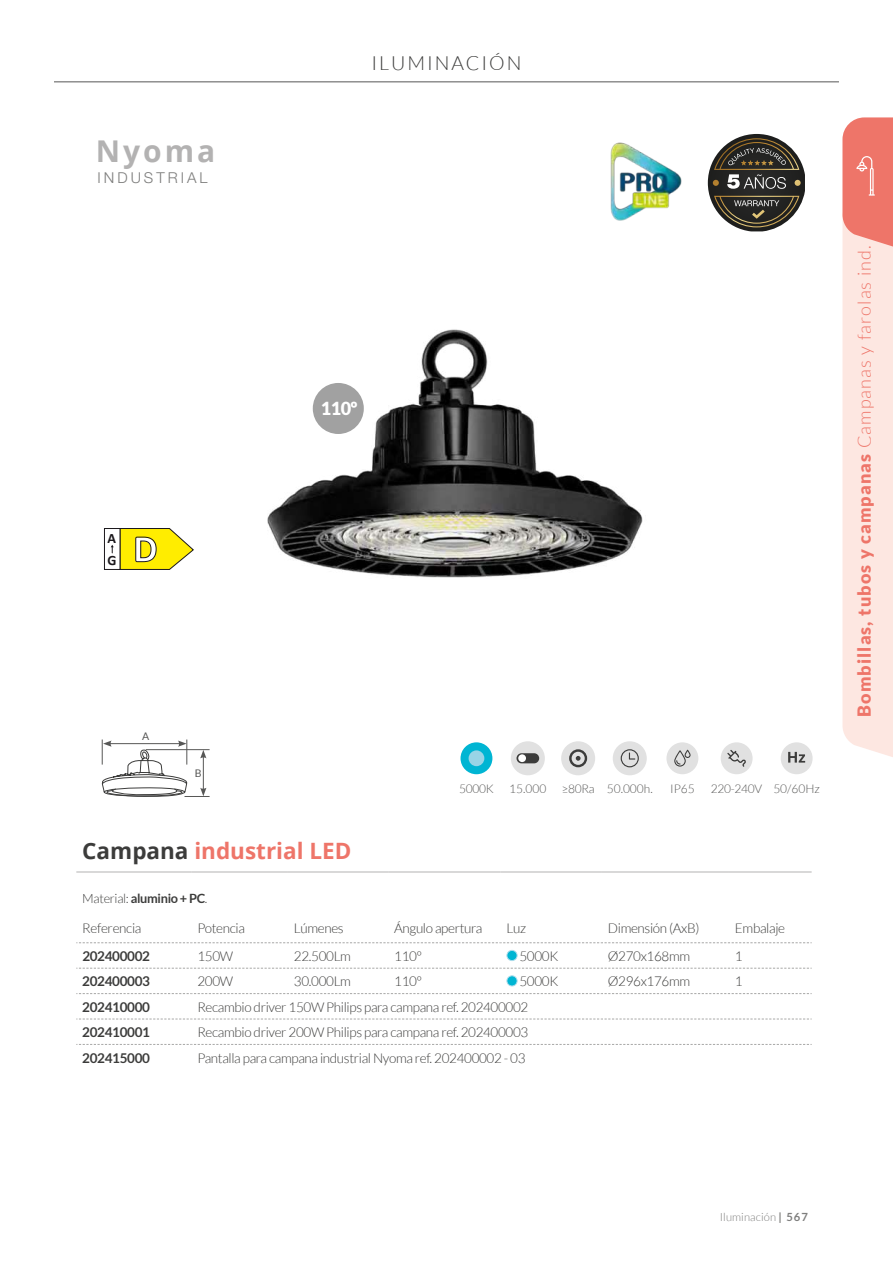
<style>
.page{position:relative;width:893px;height:1263px;background:#fff}
.page>*{position:absolute;margin:0;border:0;box-sizing:border-box;transform-origin:0 0}
.t1{font:700 38.85px "Calibri";color:#fff}
.t2{font:700 30px "Open Sans";letter-spacing:.1em;color:#b3b2b2}
.t3{font:700 22.5px "Open Sans";color:#ee7569}
.t4{font:300 19.5px "Lato";letter-spacing:.1em;color:#3c3c3b}
.t5{font:900 18px "Lato";letter-spacing:.06em;color:#ee7569}
.t6{font:900 18px "Lato";color:#fff}
.t7{font:300 15px "Helvetica Neue LT Std";letter-spacing:.2em;color:#7e7e7d}
.t8{font:700 14.25px/22.6px "Calibri";color:#1b181c}
.t9{font:300 13.5px "Lato";letter-spacing:-.025em;color:#3c3c3b}
.t10{font:700 13.5px "Lato";letter-spacing:-.025em;color:#3c3c3b}
.t11{font:700 12.75px "Lato";letter-spacing:-.025em;color:#3c3c3b}
.t12{font:300 12px "Lato";color:#575756}
.t13{font:300 12px "Lato";letter-spacing:-.025em;color:#575756}
.t14{font:300 11.25px "Lato";letter-spacing:.01em;color:#7e7e7d}
.t15{font:10.5px "Lato";color:#575756}
.s1{color:#3c3c3b}
.s2{font-weight:300}
.s3{font-weight:700}
</style>
<div class="page">
<hr style="left:54px;top:82px;width:785px;height:1px;background:#575756">
<svg style="left:842px;top:117px;width:51px;height:640px;background:#fad3cc"></svg>
<hr style="left:76px;top:872px;width:115px;height:1px;background:#b3b2b2">
<hr style="left:191px;top:872px;width:97px;height:1px;background:#b3b2b2">
<hr style="left:288px;top:872px;width:100px;height:1px;background:#b3b2b2">
<hr style="left:388px;top:872px;width:112px;height:1px;background:#b3b2b2">
<hr style="left:500px;top:872px;width:102px;height:1px;background:#b3b2b2">
<hr style="left:602px;top:872px;width:127px;height:1px;background:#b3b2b2">
<hr style="left:729px;top:872px;width:83px;height:1px;background:#b3b2b2">
<svg style="left:76px;top:968px;width:736px;height:1px"></svg>
<svg style="left:76px;top:942px;width:736px;height:1px"></svg>
<svg style="left:76px;top:993px;width:736px;height:1px"></svg>
<svg style="left:76px;top:1019px;width:736px;height:1px"></svg>
<svg style="left:76px;top:1044px;width:736px;height:1px"></svg>
<div style="left:507px;top:950px;width:10px;height:10px;background:#00b5d3;border-radius:50%"></div>
<div style="left:506px;top:950px;width:11px;height:11px;border:1px solid #abdceb;border-radius:50%"></div>
<div style="left:507px;top:976px;width:10px;height:10px;background:#00b5d3;border-radius:50%"></div>
<div style="left:506px;top:975px;width:11px;height:11px;border:1px solid #abdceb;border-radius:50%"></div>
<div style="left:460px;top:742px;width:32px;height:32px;background:#00b5d3;border-radius:50%"></div>
<div style="left:469px;top:750px;width:15px;height:16px;background:#98d4e6;border-radius:50%"></div>
<div style="left:511px;top:741px;width:34px;height:34px;background:#e1e1e1;border-radius:50%"></div>
<div style="left:516px;top:753px;width:23px;height:10px;background:#3c3c3b;border-radius:5px"></div>
<div style="left:518px;top:754px;width:8px;height:8px;background:#fff;border-radius:50%"></div>
<div style="left:561px;top:741px;width:34px;height:34px;background:#e1e1e1;border-radius:50%"></div>
<svg style="left:569px;top:749px;width:18px;height:18px"></svg>
<div style="left:613px;top:741px;width:34px;height:34px;background:#e1e1e1;border-radius:50%"></div>
<svg style="left:621px;top:749px;width:18px;height:18px"></svg>
<div style="left:666px;top:742px;width:32px;height:32px;background:#e1e1e1;border-radius:50%"></div>
<svg style="left:674px;top:750px;width:17px;height:17px"></svg>
<div style="left:721px;top:742px;width:32px;height:32px;background:#e1e1e1;border-radius:50%"></div>
<svg style="left:727px;top:750px;width:19px;height:17px"></svg>
<div style="left:781px;top:742px;width:32px;height:32px;background:#e1e1e1;border-radius:50%"></div>
<svg style="left:788px;top:752px;width:17px;height:11px"></svg>
<img style="left:610px;top:142px;width:72px;height:79px">
<svg style="left:102px;top:739px;width:108px;height:58px"></svg>
<div style="left:104px;top:528px;width:16px;height:42px;background:#fff;border:1px solid #1b181c"></div>
<svg style="left:111px;top:528px;width:83px;height:42px"></svg>
<img style="left:267px;top:329px;width:376px;height:249px">
<div style="left:313px;top:383px;width:51px;height:51px;background:#a1a1a1;border-radius:50%"></div>
<svg style="left:708px;top:134px;width:97px;height:97px"></svg>
<h2 class="t2" style="left:96px;top:130px;width:121px">Nyoma</h2>
<p class="t7" style="left:98px;top:168px;width:112px">INDUSTRIAL</p>
<p class="t8" style="left:108px;top:526px;width:11px">A<br>G</p>
<h1 class="t1" style="left:133px;top:521px;width:26px">D</h1>
<p class="t15" style="left:142px;top:730px;width:9px">A</p>
<p class="t15" style="left:195px;top:767px;width:8px">B</p>
<h3 class="t4" style="left:371px;top:52px;width:151px">ILUMINACIÓN</h3>
<h3 class="t6" style="left:321px;top:398px;width:39px">110º</h3>
<p class="t12" style="left:459px;top:782px;width:36px">5000K</p>
<p class="t12" style="left:509px;top:782px;width:39px">15.000</p>
<p class="t12" style="left:562px;top:782px;width:93px">≥80Ra 50.000h.</p>
<p class="t12" style="left:670px;top:782px;width:26px">IP65</p>
<p class="t13" style="left:711px;top:782px;width:110px">220-240V 50/60Hz</p>
<h3 class="t3" style="left:82px;top:835px;width:271px"><span class="s1">Campana</span> industrial LED</h3>
<p class="t11" style="left:82px;top:891px;width:127px"><span class="s2">Material:</span> aluminio + PC<span class="s2">.</span></p>
<p class="t9" style="left:82px;top:921px;width:61px">Referencia</p>
<p class="t9" style="left:197px;top:921px;width:49px">Potencia</p>
<p class="t9" style="left:294px;top:921px;width:51px">Lúmenes</p>
<p class="t9" style="left:394px;top:921px;width:90px">Ángulo apertura</p>
<p class="t9" style="left:506px;top:921px;width:21px">Luz</p>
<p class="t9" style="left:608px;top:921px;width:93px">Dimensión (AxB)</p>
<p class="t9" style="left:735px;top:921px;width:52px">Embalaje</p>
<p class="t10" style="left:82px;top:948px;width:69px">202400002</p>
<p class="t9" style="left:197px;top:949px;width:37px">150W</p>
<p class="t9" style="left:294px;top:949px;width:59px">22.500Lm</p>
<p class="t9" style="left:394px;top:949px;width:29px">110º</p>
<p class="t9" style="left:519px;top:949px;width:40px">5000K</p>
<p class="t9" style="left:608px;top:949px;width:84px">Ø270x168mm</p>
<p class="t9" style="left:735px;top:949px;width:9px">1</p>
<p class="t10" style="left:82px;top:974px;width:69px">202400003</p>
<p class="t9" style="left:197px;top:974px;width:37px">200W</p>
<p class="t9" style="left:294px;top:974px;width:59px">30.000Lm</p>
<p class="t9" style="left:394px;top:974px;width:29px">110º</p>
<p class="t9" style="left:519px;top:974px;width:40px">5000K</p>
<p class="t9" style="left:608px;top:974px;width:84px">Ø296x176mm</p>
<p class="t9" style="left:735px;top:974px;width:9px">1</p>
<p class="t10" style="left:82px;top:999px;width:69px">202410000</p>
<p class="t9" style="left:197px;top:1000px;width:333px">Recambio driver 150W Philips para campana ref. 202400002</p>
<p class="t10" style="left:82px;top:1024px;width:69px">202410001</p>
<p class="t9" style="left:197px;top:1025px;width:333px">Recambio driver 200W Philips para campana ref. 202400003</p>
<p class="t10" style="left:82px;top:1050px;width:69px">202415000</p>
<p class="t9" style="left:197px;top:1050px;width:330px">Pantalla para campana industrial Nyoma ref. 202400002 - 03</p>
<h3 class="t5" style="left:854px;top:716px;width:472px;rotate:-90deg">Bombillas, tubos y campanas <span class="s2">Campanas y farolas ind.</span></h3>
<p class="t14" style="left:720px;top:1211px;width:90px">Iluminación <span class="s3">| 567</span></p>
</div>
